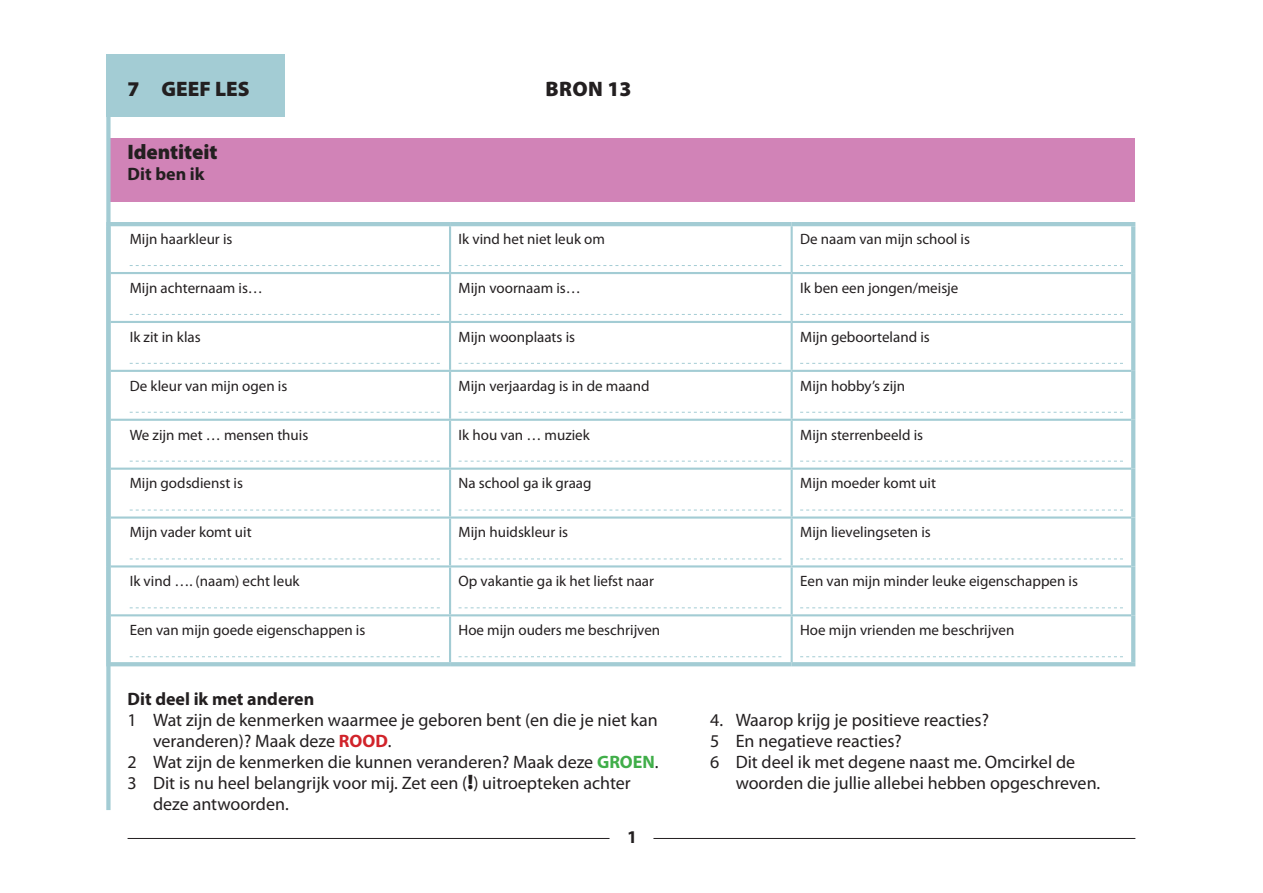
<style>
.page{position:relative;width:1263px;height:893px;background:#fff}
.page>*{position:absolute;margin:0;border:0;box-sizing:border-box;transform-origin:0 0}
.t1{font:900 21px "Myriad Pro";color:#231f20}
.t2{font:18px "Myriad Pro";color:#231f20}
.t3{font:700 18px "Myriad Pro";color:#231f20}
.t4{font:15px "Myriad Pro";color:#231f20}
.s1{font-weight:700;color:#d1232a}
.s2{font-weight:700;color:#40ae49}
.s3{font-weight:900;font-size:21px}
</style>
<div class="page">
<div style="left:106px;top:54px;width:179px;height:62px;background:#a3ccd4"></div>
<hr style="left:128px;top:838px;width:481px;height:1px;background:#231f20">
<hr style="left:653px;top:838px;width:482px;height:1px;background:#231f20">
<div style="left:111px;top:138px;width:1024px;height:63px;background:#d183b7"></div>
<div style="left:106px;top:61px;width:5px;height:749px;background:#a3ccd4"></div>
<hr style="left:106px;top:222px;width:344px;height:4px;background:#a3ccd4">
<hr style="left:450px;top:222px;width:342px;height:4px;background:#a3ccd4">
<hr style="left:792px;top:222px;width:343px;height:4px;background:#a3ccd4">
<svg style="left:1131px;top:226px;width:4px;height:47px"></svg>
<svg style="left:1131px;top:273px;width:4px;height:49px"></svg>
<svg style="left:1131px;top:322px;width:4px;height:49px"></svg>
<svg style="left:1131px;top:371px;width:4px;height:49px"></svg>
<svg style="left:1131px;top:420px;width:4px;height:49px"></svg>
<svg style="left:1131px;top:469px;width:4px;height:49px"></svg>
<svg style="left:1131px;top:518px;width:4px;height:48px"></svg>
<svg style="left:1131px;top:566px;width:4px;height:49px"></svg>
<svg style="left:1131px;top:615px;width:4px;height:47px"></svg>
<hr style="left:449px;top:226px;width:2px;height:46px;background:#a3ccd4">
<hr style="left:791px;top:226px;width:2px;height:46px;background:#a3ccd4">
<hr style="left:111px;top:272px;width:339px;height:2px;background:#a3ccd4">
<hr style="left:450px;top:272px;width:342px;height:2px;background:#a3ccd4">
<hr style="left:449px;top:274px;width:2px;height:47px;background:#a3ccd4">
<hr style="left:792px;top:272px;width:339px;height:2px;background:#a3ccd4">
<hr style="left:791px;top:274px;width:2px;height:47px;background:#a3ccd4">
<hr style="left:111px;top:321px;width:339px;height:2px;background:#a3ccd4">
<hr style="left:450px;top:321px;width:342px;height:2px;background:#a3ccd4">
<hr style="left:449px;top:323px;width:2px;height:47px;background:#a3ccd4">
<hr style="left:792px;top:321px;width:339px;height:2px;background:#a3ccd4">
<hr style="left:791px;top:323px;width:2px;height:47px;background:#a3ccd4">
<hr style="left:111px;top:370px;width:339px;height:2px;background:#a3ccd4">
<hr style="left:450px;top:370px;width:342px;height:2px;background:#a3ccd4">
<hr style="left:449px;top:372px;width:2px;height:47px;background:#a3ccd4">
<hr style="left:792px;top:370px;width:339px;height:2px;background:#a3ccd4">
<hr style="left:791px;top:372px;width:2px;height:47px;background:#a3ccd4">
<hr style="left:111px;top:419px;width:339px;height:2px;background:#a3ccd4">
<hr style="left:450px;top:419px;width:342px;height:2px;background:#a3ccd4">
<hr style="left:449px;top:421px;width:2px;height:47px;background:#a3ccd4">
<hr style="left:792px;top:419px;width:339px;height:2px;background:#a3ccd4">
<hr style="left:791px;top:421px;width:2px;height:47px;background:#a3ccd4">
<hr style="left:111px;top:468px;width:339px;height:2px;background:#a3ccd4">
<hr style="left:450px;top:468px;width:342px;height:2px;background:#a3ccd4">
<hr style="left:449px;top:470px;width:2px;height:46px;background:#a3ccd4">
<hr style="left:792px;top:468px;width:339px;height:2px;background:#a3ccd4">
<hr style="left:791px;top:470px;width:2px;height:46px;background:#a3ccd4">
<hr style="left:111px;top:516px;width:339px;height:3px;background:#a3ccd4">
<hr style="left:450px;top:516px;width:342px;height:3px;background:#a3ccd4">
<hr style="left:449px;top:519px;width:2px;height:46px;background:#a3ccd4">
<hr style="left:792px;top:516px;width:339px;height:3px;background:#a3ccd4">
<hr style="left:791px;top:519px;width:2px;height:46px;background:#a3ccd4">
<hr style="left:111px;top:565px;width:339px;height:2px;background:#a3ccd4">
<hr style="left:450px;top:565px;width:342px;height:2px;background:#a3ccd4">
<hr style="left:449px;top:567px;width:2px;height:47px;background:#a3ccd4">
<hr style="left:792px;top:565px;width:339px;height:2px;background:#a3ccd4">
<hr style="left:791px;top:567px;width:2px;height:47px;background:#a3ccd4">
<hr style="left:111px;top:614px;width:339px;height:2px;background:#a3ccd4">
<hr style="left:450px;top:614px;width:342px;height:2px;background:#a3ccd4">
<hr style="left:449px;top:616px;width:2px;height:46px;background:#a3ccd4">
<hr style="left:792px;top:614px;width:339px;height:2px;background:#a3ccd4">
<hr style="left:791px;top:616px;width:2px;height:46px;background:#a3ccd4">
<hr style="left:106px;top:662px;width:344px;height:4px;background:#a3ccd4">
<hr style="left:450px;top:662px;width:342px;height:4px;background:#a3ccd4">
<hr style="left:792px;top:662px;width:343px;height:4px;background:#a3ccd4">
<svg style="left:130px;top:265px;width:310px;height:1px"></svg>
<svg style="left:459px;top:265px;width:322px;height:1px"></svg>
<svg style="left:800px;top:265px;width:323px;height:1px"></svg>
<svg style="left:130px;top:314px;width:310px;height:1px"></svg>
<svg style="left:459px;top:314px;width:322px;height:1px"></svg>
<svg style="left:800px;top:314px;width:323px;height:1px"></svg>
<svg style="left:130px;top:363px;width:310px;height:1px"></svg>
<svg style="left:459px;top:363px;width:322px;height:1px"></svg>
<svg style="left:800px;top:363px;width:323px;height:1px"></svg>
<svg style="left:130px;top:412px;width:310px;height:1px"></svg>
<svg style="left:459px;top:412px;width:322px;height:1px"></svg>
<svg style="left:800px;top:412px;width:323px;height:1px"></svg>
<svg style="left:130px;top:461px;width:310px;height:1px"></svg>
<svg style="left:459px;top:461px;width:322px;height:1px"></svg>
<svg style="left:800px;top:461px;width:323px;height:1px"></svg>
<svg style="left:130px;top:510px;width:310px;height:1px"></svg>
<svg style="left:459px;top:510px;width:322px;height:1px"></svg>
<svg style="left:800px;top:510px;width:323px;height:1px"></svg>
<svg style="left:130px;top:559px;width:310px;height:1px"></svg>
<svg style="left:459px;top:559px;width:322px;height:1px"></svg>
<svg style="left:800px;top:559px;width:323px;height:1px"></svg>
<svg style="left:130px;top:607px;width:310px;height:1px"></svg>
<svg style="left:459px;top:607px;width:322px;height:1px"></svg>
<svg style="left:800px;top:607px;width:323px;height:1px"></svg>
<svg style="left:130px;top:656px;width:310px;height:1px"></svg>
<svg style="left:459px;top:656px;width:322px;height:1px"></svg>
<svg style="left:800px;top:656px;width:323px;height:1px"></svg>
<h1 class="t1" style="left:128px;top:77px;width:123px">7 GEEF LES</h1>
<h1 class="t1" style="left:546px;top:77px;width:87px">BRON 13</h1>
<h1 class="t1" style="left:128px;top:140px;width:91px">Identiteit</h1>
<p class="t3" style="left:128px;top:162px;width:78px">Dit ben ik</p>
<p class="t4" style="left:130px;top:230px;width:104px">Mijn haarkleur is</p>
<p class="t4" style="left:459px;top:230px;width:148px">Ik vind het niet leuk om</p>
<p class="t4" style="left:800px;top:230px;width:171px">De naam van mijn school is</p>
<p class="t4" style="left:130px;top:278px;width:135px">Mijn achternaam is…</p>
<p class="t4" style="left:459px;top:278px;width:124px">Mijn voornaam is…</p>
<p class="t4" style="left:800px;top:278px;width:160px">Ik ben een jongen/meisje</p>
<p class="t4" style="left:130px;top:327px;width:73px">Ik zit in klas</p>
<p class="t4" style="left:459px;top:327px;width:118px">Mijn woonplaats is</p>
<p class="t4" style="left:800px;top:327px;width:131px">Mijn geboorteland is</p>
<p class="t4" style="left:130px;top:376px;width:159px">De kleur van mijn ogen is</p>
<p class="t4" style="left:459px;top:376px;width:193px">Mijn verjaardag is in de maand</p>
<p class="t4" style="left:800px;top:376px;width:106px">Mijn hobby’s zijn</p>
<p class="t4" style="left:130px;top:425px;width:180px">We zijn met … mensen thuis</p>
<p class="t4" style="left:459px;top:425px;width:133px">Ik hou van … muziek</p>
<p class="t4" style="left:800px;top:425px;width:124px">Mijn sterrenbeeld is</p>
<p class="t4" style="left:130px;top:474px;width:115px">Mijn godsdienst is</p>
<p class="t4" style="left:459px;top:474px;width:134px">Na school ga ik graag</p>
<p class="t4" style="left:800px;top:474px;width:137px">Mijn moeder komt uit</p>
<p class="t4" style="left:130px;top:523px;width:123px">Mijn vader komt uit</p>
<p class="t4" style="left:459px;top:523px;width:111px">Mijn huidskleur is</p>
<p class="t4" style="left:800px;top:523px;width:132px">Mijn lievelingseten is</p>
<p class="t4" style="left:130px;top:572px;width:171px">Ik vind …. (naam) echt leuk</p>
<p class="t4" style="left:459px;top:572px;width:197px">Op vakantie ga ik het liefst naar</p>
<p class="t4" style="left:800px;top:572px;width:279px">Een van mijn minder leuke eigenschappen is</p>
<p class="t4" style="left:130px;top:621px;width:237px">Een van mijn goede eigenschappen is</p>
<p class="t4" style="left:459px;top:621px;width:203px">Hoe mijn ouders me beschrijven</p>
<p class="t4" style="left:800px;top:621px;width:216px">Hoe mijn vrienden me beschrijven</p>
<p class="t3" style="left:128px;top:687px;width:188px">Dit deel ik met anderen</p>
<p class="t2" style="left:128px;top:709px;width:532px">1 Wat zijn de kenmerken waarmee je geboren bent (en die je niet kan</p>
<p class="t2" style="left:153px;top:730px;width:240px">veranderen)? Maak deze <span class="s1">ROOD</span>.</p>
<p class="t2" style="left:128px;top:751px;width:533px">2 Wat zijn de kenmerken die kunnen veranderen? Maak deze <span class="s2">GROEN</span>.</p>
<p class="t2" style="left:128px;top:772px;width:505px">3 Dit is nu heel belangrijk voor mij. Zet een (<span class="s3">!</span>) uitroepteken achter</p>
<p class="t2" style="left:153px;top:793px;width:137px">deze antwoorden.</p>
<p class="t3" style="left:627px;top:825px;width:11px">1</p>
<p class="t2" style="left:710px;top:709px;width:280px">4. Waarop krijg je positieve reacties?</p>
<p class="t2" style="left:710px;top:730px;width:193px">5 En negatieve reacties?</p>
<p class="t2" style="left:710px;top:751px;width:367px">6 Dit deel ik met degene naast me. Omcirkel de</p>
<p class="t2" style="left:736px;top:772px;width:366px">woorden die jullie allebei hebben opgeschreven.</p>
</div>
